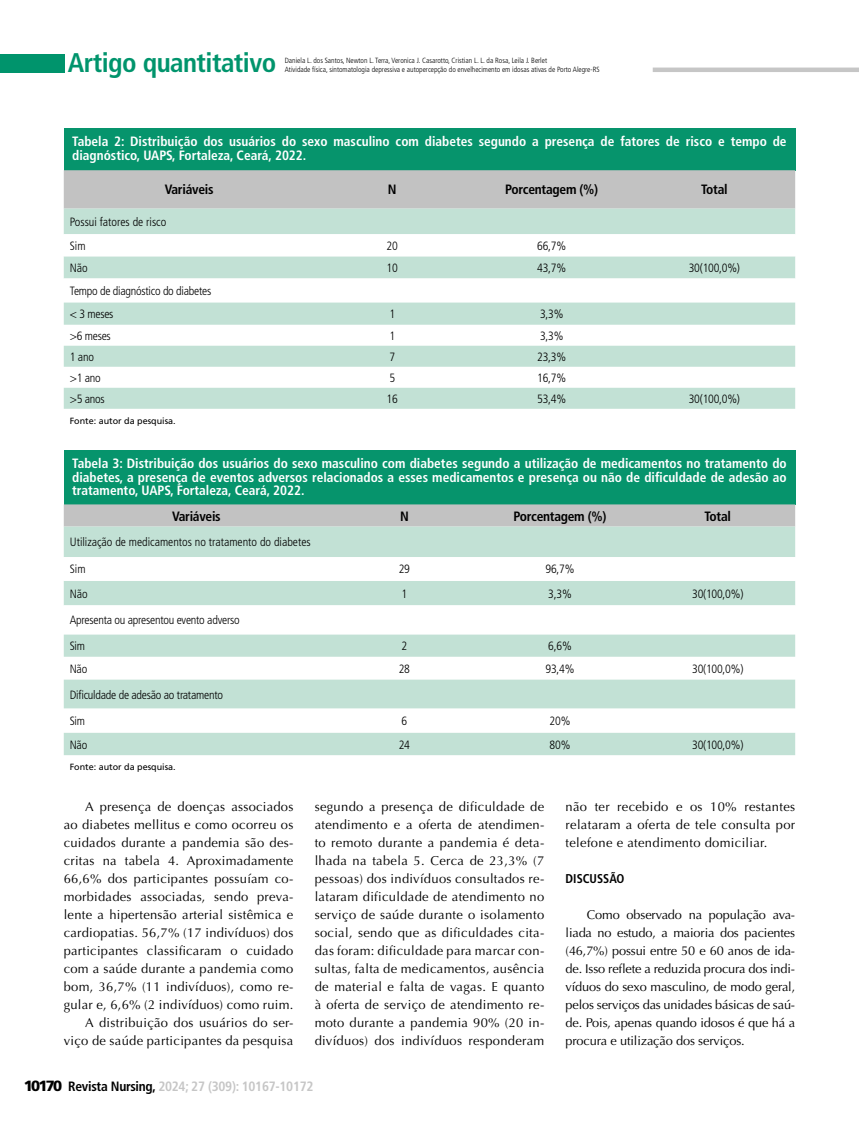
<style>
.page{position:relative;width:859px;height:1132px;background:#fff}
.page>*{position:absolute;margin:0;border:0;box-sizing:border-box;transform-origin:0 0}
.t1{font:700 condensed 27px "Frutiger LT Std";letter-spacing:-.02em;color:#00946c}
.t2{font:700 condensed 13.5px/13.5px "Frutiger LT Std";color:#fff}
.t3{font:700 condensed 13.5px "Frutiger LT Std";letter-spacing:-.02em;color:#000}
.t4{font:700 condensed 13.5px "Frutiger LT Std";letter-spacing:-.02em;color:#c6c6c6}
.t5{font:12.9px/18px "Optima LT Std";letter-spacing:.02em;color:#000;text-align:justify}
.t6{font:12.75px/18px "Optima LT Std";letter-spacing:-.01em;color:#000;text-align:justify}
.t7{font:700 condensed 12.75px "Frutiger LT Std";color:#000;scale:.96 1}
.t8{font:300 condensed 12px/23.1px "Frutiger LT Std";letter-spacing:-.02em;color:#000}
.t9{font:300 condensed 12px/23.9px "Frutiger LT Std";color:#000}
.t10{font:9px "Frutiger LT Std";color:#000}
.t11{font:300 condensed 7.5px/9px "Frutiger LT Std";color:#000}
.s1{font-weight:900;font-stretch:normal;font-size:14.85px;color:#000}
.s2{color:#000}
</style>
<div class="page">
<div style="left:0;top:54px;width:65px;height:18px;background:#00946c"></div>
<hr style="left:653px;top:68px;width:206px;height:4px;background:#c6c6c6">
<div style="left:64px;top:128px;width:731px;height:42px;background:#06946c"></div>
<div style="left:64px;top:170px;width:731px;height:38px;background:#c2c2c2"></div>
<div style="left:64px;top:208px;width:731px;height:26px;background:#c2e1d5"></div>
<svg style="left:64px;top:256px;width:731px;height:153px"></svg>
<svg style="left:64px;top:302px;width:731px;height:106px;fill:#c2e1d5"></svg>
<div style="left:64px;top:450px;width:731px;height:54px;background:#06946c"></div>
<div style="left:64px;top:504px;width:731px;height:22px;background:#c2c2c2"></div>
<div style="left:64px;top:526px;width:731px;height:31px;background:#c2e1d5"></div>
<svg style="left:64px;top:581px;width:731px;height:175px"></svg>
<svg style="left:64px;top:634px;width:731px;height:121px;fill:#c2e1d5"></svg>
<h1 class="t1" style="left:68px;top:47px;width:210px">Artigo quantitativo</h1>
<p class="t11" style="left:285px;top:56px;width:316px">Daniela L. dos Santos, Newton L. Terra, Veronica J. Casarotto, Cristian L. L. da Rosa, Leila J. Berlet<br>Atividade física, sintomatologia depressiva e autopercepção do envelhecimento em idosas ativas de Porto Alegre-RS</p>
<p class="t2" style="left:72px;top:135px;width:716px">Tabela 2: Distribuição dos usuários do sexo masculino com diabetes segundo a presença de fatores de risco e tempo de diagnóstico, UAPS, Fortaleza, Ceará, 2022.</p>
<p class="t3" style="left:165px;top:182px;width:50px">Variáveis</p>
<p class="t3" style="left:388px;top:182px;width:10px">N</p>
<p class="t3" style="left:505px;top:182px;width:94px">Porcentagem (%)</p>
<p class="t3" style="left:701px;top:182px;width:28px">Total</p>
<p class="t9" style="left:70px;top:210px;width:98px">Possui fatores de risco<br>Sim</p>
<p class="t8" style="left:387px;top:234px;width:13px">20</p>
<p class="t8" style="left:537px;top:234px;width:30px">66,7%</p>
<p class="t8" style="left:70px;top:256px;width:20px">Não</p>
<p class="t8" style="left:387px;top:256px;width:13px">10</p>
<p class="t8" style="left:537px;top:256px;width:30px">43,7%</p>
<p class="t8" style="left:689px;top:256px;width:53px">30(100,0%)</p>
<p class="t8" style="left:70px;top:279px;width:143px">Tempo de diagnóstico do diabetes &lt; 3 meses</p>
<p class="t8" style="left:389px;top:302px;width:7px">1</p>
<p class="t8" style="left:540px;top:302px;width:25px">3,3%</p>
<p class="t8" style="left:70px;top:324px;width:43px">&gt;6 meses</p>
<p class="t8" style="left:389px;top:324px;width:7px">1</p>
<p class="t8" style="left:540px;top:324px;width:25px">3,3%</p>
<p class="t8" style="left:70px;top:345px;width:26px">1 ano</p>
<p class="t8" style="left:389px;top:345px;width:7px">7</p>
<p class="t8" style="left:537px;top:345px;width:30px">23,3%</p>
<p class="t8" style="left:70px;top:366px;width:33px">&gt;1 ano</p>
<p class="t8" style="left:389px;top:366px;width:7px">5</p>
<p class="t8" style="left:537px;top:366px;width:30px">16,7%</p>
<p class="t8" style="left:70px;top:387px;width:37px">&gt;5 anos</p>
<p class="t8" style="left:387px;top:387px;width:13px">16</p>
<p class="t8" style="left:537px;top:387px;width:30px">53,4%</p>
<p class="t8" style="left:689px;top:387px;width:53px">30(100,0%)</p>
<p class="t10" style="left:70px;top:415px;width:108px">Fonte: autor da pesquisa.</p>
<p class="t2" style="left:72px;top:457px;width:716px;text-align:justify">Tabela 3: Distribuição dos usuários do sexo masculino com diabetes segundo a utilização de medicamentos no tratamento do diabetes, a presença de eventos adversos relacionados a esses medicamentos e presença ou não de dificuldade de adesão ao tratamento, UAPS, Fortaleza, Ceará, 2022.</p>
<p class="t3" style="left:172px;top:507px;width:50px">Variáveis</p>
<p class="t3" style="left:400px;top:507px;width:10px">N</p>
<p class="t3" style="left:514px;top:507px;width:94px">Porcentagem (%)</p>
<p class="t3" style="left:704px;top:507px;width:28px">Total</p>
<p class="t9" style="left:70px;top:530px;width:242px">Utilização de medicamentos no tratamento do diabetes</p>
<p class="t8" style="left:70px;top:557px;width:17px">Sim</p>
<p class="t8" style="left:399px;top:557px;width:13px">29</p>
<p class="t8" style="left:545px;top:557px;width:30px">96,7%</p>
<p class="t8" style="left:70px;top:582px;width:20px">Não</p>
<p class="t8" style="left:401px;top:582px;width:7px">1</p>
<p class="t8" style="left:548px;top:582px;width:25px">3,3%</p>
<p class="t8" style="left:692px;top:582px;width:53px">30(100,0%)</p>
<p class="t8" style="left:70px;top:607px;width:171px;line-height:25.7px">Apresenta ou apresentou evento adverso<br>Sim</p>
<p class="t8" style="left:401px;top:634px;width:7px">2</p>
<p class="t8" style="left:548px;top:634px;width:25px">6,6%</p>
<p class="t8" style="left:70px;top:657px;width:19px">Não</p>
<p class="t8" style="left:399px;top:657px;width:13px">28</p>
<p class="t8" style="left:545px;top:657px;width:30px">93,4%</p>
<p class="t8" style="left:692px;top:657px;width:53px">30(100,0%)</p>
<p class="t8" style="left:70px;top:682px;width:155px">Dificuldade de adesão ao tratamento</p>
<p class="t8" style="left:70px;top:709px;width:17px">Sim</p>
<p class="t8" style="left:401px;top:709px;width:7px">6</p>
<p class="t8" style="left:550px;top:709px;width:22px">20%</p>
<p class="t8" style="left:70px;top:732px;width:19px">Não</p>
<p class="t8" style="left:399px;top:732px;width:13px">24</p>
<p class="t8" style="left:550px;top:732px;width:22px">80%</p>
<p class="t8" style="left:692px;top:732px;width:53px">30(100,0%)</p>
<p class="t10" style="left:70px;top:761px;width:108px">Fonte: autor da pesquisa.</p>
<p class="t5" style="left:64px;top:797px;width:231px;text-align:right">A presença de doenças associados<br>ao diabetes mellitus e como ocorreu os cuidados durante a pandemia são des&shy;critas na tabela 4. Aproximadamente 66,6% dos participantes possuíam co&shy;morbidades associadas, sendo preva&shy;lente a hipertensão arterial sistêmica e cardiopatias. 56,7% (17 indivíduos) dos participantes classificaram o cuidado com a saúde durante a pandemia como bom, 36,7% (11 indivíduos), como re&shy;gular e, 6,6% (2 indivíduos) como ruim.<br>A distribuição dos usuários do ser&shy;viço de saúde participantes da pesquisa</p>
<p class="t5" style="left:315px;top:797px;width:231px">segundo a presença de dificuldade de atendimento e a oferta de atendimen&shy;to remoto durante a pandemia é deta&shy;lhada na tabela 5. Cerca de 23,3% (7 pessoas) dos indivíduos consultados re&shy;lataram dificuldade de atendimento no serviço de saúde durante o isolamento social, sendo que as dificuldades cita&shy;das foram: dificuldade para marcar con&shy;sultas, falta de medicamentos, ausência de material e falta de vagas. E quanto à oferta de serviço de atendimento re&shy;moto durante a pandemia 90% (20 in&shy;divíduos) dos indivíduos responderam</p>
<p class="t5" style="left:566px;top:797px;width:231px">não ter recebido e os 10% restantes relataram a oferta de tele consulta por telefone e atendimento domiciliar.</p>
<p class="t7" style="left:566px;top:870px;width:63px">DISCUSSÃO</p>
<p class="t6" style="left:566px;top:905px;width:231px;text-indent:21px">Como observado na população ava&shy;liada no estudo, a maioria dos pacientes (46,7%) possui entre 50 e 60 anos de ida&shy;de. Isso reflete a reduzida procura dos indi&shy;víduos do sexo masculino, de modo geral, pelos serviços das unidades básicas de saú&shy;de. Pois, apenas quando idosos é que há a procura e utilização dos serviços.</p>
<p class="t4" style="left:24px;top:1077px;width:291px"><span class="s1">10170</span> <span class="s2">Revista Nursing,</span> 2024; 27 (309): 10167-10172</p>
</div>
